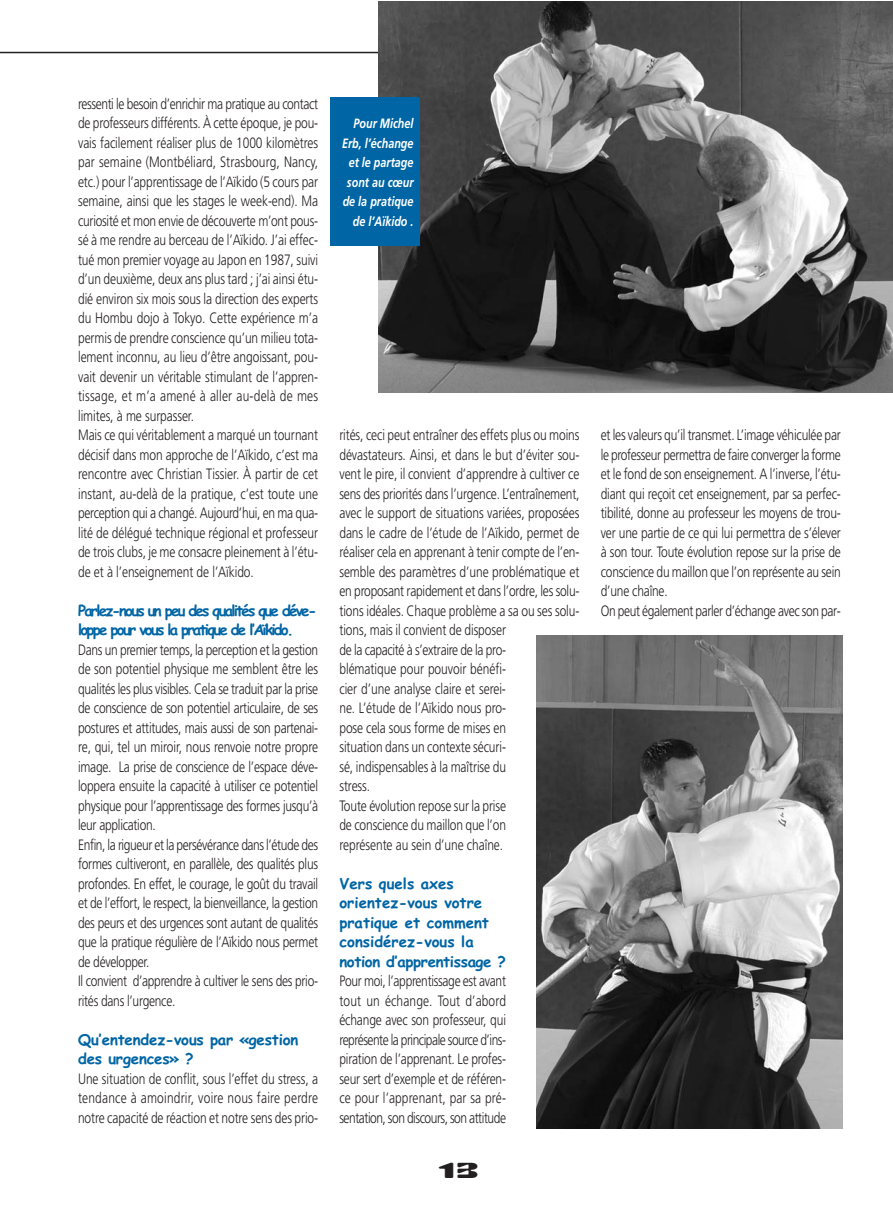
<style>
.page{position:relative;width:893px;height:1212px;background:#fff}
.page>*{position:absolute;margin:0;border:0;box-sizing:border-box;transform-origin:0 0}
.t1{font:21px "Shuriken Boy";color:#231f20;scale:1.6 1}
.t2{font:300 15px/19.5px "Frutiger";letter-spacing:-.01em;color:#231f20;scale:.8 1}
.t3{font:700 15px/19.5px "Comic Sans MS";letter-spacing:-.01em;color:#0065a4}
.t4{font:700 15px/19.5px "Comic Sans MS";letter-spacing:-.115em;color:#0065a4}
.t5{font:italic 700 13.5px/19.5px "Frutiger";color:#fff;text-align:right;scale:.8 1}
</style>
<div class="page">
<hr style="left:0;top:52px;width:843px;height:1px;background:#231f20">
<img style="left:378px;top:2px;width:514px;height:391px">
<img style="left:536px;top:636px;width:306px;height:492px">
<div style="left:330px;top:98px;width:89px;height:148px;background:#0065a4"></div>
<p class="t2" style="left:78px;top:95px;width:301px">ressenti le besoin d’enrichir ma pratique au contact de professeurs différents. À cette époque, je pou&shy;vais facilement réaliser plus de 1000 kilomètres par semaine (Montbéliard, Strasbourg, Nancy, etc.) pour l’apprentissage de l’Aïkido (5 cours par semaine, ainsi que les stages le week-end). Ma curiosité et mon envie de découverte m’ont pous&shy;sé à me rendre au berceau de l’Aïkido. J’ai effec&shy;tué mon premier voyage au Japon en 1987, suivi d’un deuxième, deux ans plus tard ; j’ai ainsi étu&shy;dié environ six mois sous la direction des experts du Hombu dojo à Tokyo. Cette expérience m’a permis de prendre conscience qu’un milieu tota&shy;lement inconnu, au lieu d’être angoissant, pou&shy;vait devenir un véritable stimulant de l’appren&shy;tissage, et m’a amené à aller au-delà de mes limites, à me surpasser.<br>Mais ce qui véritablement a marqué un tournant décisif dans mon approche de l’Aïkido, c’est ma rencontre avec Christian Tissier. À partir de cet instant, au-delà de la pratique, c’est toute une perception qui a changé. Aujourd’hui, en ma qua&shy;lité de délégué technique régional et professeur de trois clubs, je me consacre pleinement à l’étu&shy;de et à l’enseignement de l’Aïkido.</p>
<p class="t4" style="left:78px;top:602px;width:240px">Parlez-nous un peu des qualités que déve&shy;loppe pour vous la pratique de l’Aïkido.</p>
<p class="t2" style="left:78px;top:641px;width:301px">Dans un premier temps, la perception et la gestion de son potentiel physique me semblent être les qualités les plus visibles. Cela se traduit par la prise de conscience de son potentiel articulaire, de ses postures et attitudes, mais aussi de son partenai&shy;re, qui, tel un miroir, nous renvoie notre propre image. La prise de conscience de l’espace déve&shy;loppera ensuite la capacité à utiliser ce potentiel physique pour l’apprentissage des formes jusqu’à leur application.<br>Enfin, la rigueur et la persévérance dans l’étude des formes cultiveront, en parallèle, des qualités plus profondes. En effet, le courage, le goût du travail et de l’effort, le respect, la bienveillance, la gestion des peurs et des urgences sont autant de qualités que la pratique régulière de l’Aïkido nous permet de développer.<br>Il convient d’apprendre à cultiver le sens des prio&shy;rités dans l’urgence.</p>
<p class="t3" style="left:78px;top:1031px;width:222px">Qu’entendez-vous par «gestion des urgences» ?</p>
<p class="t2" style="left:78px;top:1070px;width:301px;text-align:justify">Une situation de conflit, sous l’effet du stress, a tendance à amoindrir, voire nous faire perdre notre capacité de réaction et notre sens des prio-</p>
<p class="t5" style="left:342px;top:115px;width:91px">Pour Michel<br>Erb, l’échange et le partage sont au cœur de la pratique de l’Aïkido .</p>
<p class="t2" style="left:339px;top:426px;width:301px">rités, ceci peut entraîner des effets plus ou moins dévastateurs. Ainsi, et dans le but d’éviter sou&shy;vent le pire, il convient d’apprendre à cultiver ce sens des priorités dans l’urgence. L’entraînement, avec le support de situations variées, proposées dans le cadre de l’étude de l’Aïkido, permet de réaliser cela en apprenant à tenir compte de l’en&shy;semble des paramètres d’une problématique et en proposant rapidement et dans l’ordre, les solu&shy;tions idéales. Chaque problème a sa ou ses solu&shy;tions, mais il convient de disposer<br>de la capacité à s’extraire de la pro-<br>blématique pour pouvoir bénéfi-<br>cier d’une analyse claire et serei-<br>ne. L’étude de l’Aïkido nous pro-<br>pose cela sous forme de mises en<br>situation dans un contexte sécuri-<br>sé, indispensables à la maîtrise du<br>stress.<br>Toute évolution repose sur la prise<br>de conscience du maillon que l’on<br>représente au sein d’une chaîne.</p>
<p class="t3" style="left:339px;top:875px;width:168px">Vers quels axes orientez-vous votre pratique et comment considérez-vous la notion d’apprentissage ?</p>
<p class="t2" style="left:339px;top:972px;width:210px;text-align:justify">Pour moi, l’apprentissage est avant tout un échange. Tout d’abord échange avec son professeur, qui représente la principale source d’ins&shy;piration de l’apprenant. Le profes&shy;seur sert d’exemple et de référen&shy;ce pour l’apprenant, par sa pré&shy;sentation, son discours, son attitude</p>
<h1 class="t1" style="left:439px;top:1163px;width:26px">13</h1>
<p class="t2" style="left:600px;top:426px;width:301px">et les valeurs qu’il transmet. L’image véhiculée par le professeur permettra de faire converger la forme et le fond de son enseignement. A l’inverse, l’étu&shy;diant qui reçoit cet enseignement, par sa perfec&shy;tibilité, donne au professeur les moyens de trou&shy;ver une partie de ce qui lui permettra de s’élever à son tour. Toute évolution repose sur la prise de conscience du maillon que l’on représente au sein d’une chaîne.<br>On peut également parler d’échange avec son par-</p>
</div>
